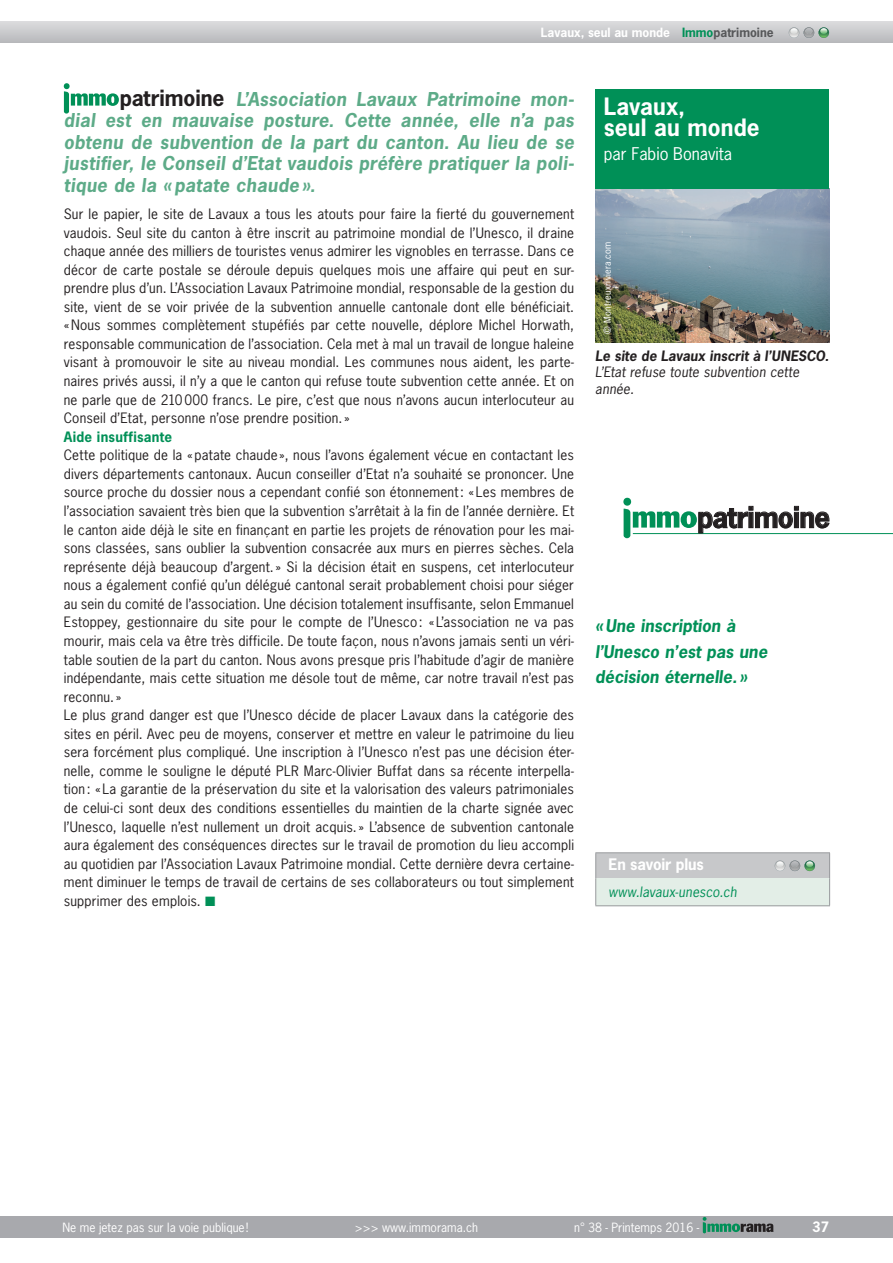
<style>
.page{position:relative;width:893px;height:1263px;background:#fff}
.page>*{position:absolute;margin:0;border:0;box-sizing:border-box;transform-origin:0 0}
.t1{font:700 27.3px "News Gothic Std";letter-spacing:-.02em;color:#231f20}
.t2{font:700 22.5px/21px "News Gothic Std";letter-spacing:.005em;color:#fff}
.t3{font:italic 700 18px/21.6px "News Gothic Std";letter-spacing:.02em;color:#5dab88;text-align:justify}
.t4{font:italic 700 16.5px/25.5px "News Gothic Std";color:#009057}
.t5{font:16.5px "News Gothic Std";color:#fff}
.t6{font:700 15px "News Gothic Std";letter-spacing:-.01em;color:#fff}
.t7{font:13.5px/18.6px "News Gothic Std";letter-spacing:.015em;color:#231f20;text-align:justify}
.t8{font:italic 13.5px/16.5px "News Gothic Std";letter-spacing:.01em;color:#231f20}
.t9{font:italic 700 13.5px "News Gothic Std";color:#231f20}
.t10{font:italic 13.5px "News Gothic Std";letter-spacing:.01em;color:#009057}
.t11{font:700 13.5px "News Gothic Std";letter-spacing:.02em;color:#009057}
.t12{font:700 13.5px "News Gothic Std";color:#fff}
.t13{font:12px "News Gothic Std";color:#fff}
.t14{font:700 12px "News Gothic Std";color:#fff}
.t15{font:9px "News Gothic Std";letter-spacing:.03em;color:#fff}
.s1{color:#009057}
.s2{color:#57585a}
.s3{font-style:normal;font-size:21px;color:#231f20}
</style>
<div class="page">
<div style="left:0;top:1216px;width:893px;height:21px;background:#a8a9ad"></div>
<svg style="left:703px;top:1217px;width:71px;height:16px"></svg>
<div style="left:0;top:21px;width:893px;height:22px;background:linear-gradient(to bottom,#dcdcde,#b9babd)"></div>
<svg style="left:789px;top:27px;width:40px;height:11px"></svg>
<img style="left:595px;top:189px;width:234px;height:153px">
<div style="left:595px;top:89px;width:234px;height:100px;background:#009057"></div>
<hr style="left:633px;top:533px;width:260px;height:1px;background:#009057">
<div style="left:623px;top:498px;width:8px;height:8px;background:#009057;border-radius:50%"></div>
<svg style="left:624px;top:506px;width:205px;height:32px"></svg>
<svg style="left:64px;top:83px;width:55px;height:31px"></svg>
<div style="left:596px;top:853px;width:234px;height:25px;background:#c7c8ca"></div>
<div style="left:596px;top:878px;width:234px;height:28px;background:#e3eee7"></div>
<hr style="left:595px;top:852px;width:235px;height:1px;background:#97999c">
<svg style="left:595px;top:853px;width:1px;height:52px"></svg>
<svg style="left:829px;top:853px;width:1px;height:52px"></svg>
<hr style="left:595px;top:905px;width:235px;height:1px;background:#97999c">
<svg style="left:775px;top:860px;width:40px;height:11px"></svg>
<p class="t14" style="left:541px;top:25px;width:234px">Lavaux, seul au monde <span class="s1">Immo</span><span class="s2">patrimoine</span></p>
<p class="t3" style="left:64px;top:88px;width:512px;text-indent:56px"><span class="s3">patrimoine</span> L’Association Lavaux Patrimoine mon&shy;dial est en mauvaise posture. Cette année, elle n’a pas obtenu de subvention de la part du canton. Au lieu de se justifier, le Conseil d’Etat vaudois préfère pratiquer la poli&shy;tique de la «patate chaude ».</p>
<p class="t7" style="left:64px;top:204px;width:512px">Sur le papier, le site de Lavaux a tous les atouts pour faire la fierté du gouvernement vaudois. Seul site du canton à être inscrit au patrimoine mondial de l’Unesco, il draine chaque année des milliers de touristes venus admirer les vignobles en terrasse. Dans ce décor de carte postale se déroule depuis quelques mois une affaire qui peut en sur&shy;prendre plus d’un. L’Association Lavaux Patrimoine mondial, responsable de la gestion du site, vient de se voir privée de la subvention annuelle cantonale dont elle bénéficiait. «Nous sommes complètement stupéfiés par cette nouvelle, déplore Michel Horwath, responsable communication de l’association. Cela met à mal un travail de longue haleine visant à promouvoir le site au niveau mondial. Les communes nous aident, les parte&shy;naires privés aussi, il n’y a que le canton qui refuse toute subvention cette année. Et on ne parle que de 210000 francs. Le pire, c’est que nous n’avons aucun interlocuteur au Conseil d’Etat, personne n’ose prendre position. »</p>
<p class="t11" style="left:64px;top:428px;width:110px">Aide insuffisante</p>
<p class="t7" style="left:64px;top:446px;width:512px;text-align:left">Cette politique de la «patate chaude», nous l’avons également vécue en contactant les divers départements cantonaux. Aucun conseiller d’Etat n’a souhaité se prononcer. Une source proche du dossier nous a cependant confié son étonnement: «Les membres de l’association savaient très bien que la subvention s’arrêtait à la fin de l’année dernière. Et le canton aide déjà le site en finançant en partie les projets de rénovation pour les mai&shy;sons classées, sans oublier la subvention consacrée aux murs en pierres sèches. Cela représente déjà beaucoup d’argent. » Si la décision était en suspens, cet interlocuteur nous a également confié qu’un délégué cantonal serait probablement choisi pour siéger au sein du comité de l’association. Une décision totalement insuffisante, selon Emmanuel Estoppey, gestionnaire du site pour le compte de l’Unesco: «L’association ne va pas mourir, mais cela va être très difficile. De toute façon, nous n’avons jamais senti un véri&shy;table soutien de la part du canton. Nous avons presque pris l’habitude d’agir de manière indépendante, mais cette situation me désole tout de même, car notre travail n’est pas reconnu. »<br>Le plus grand danger est que l’Unesco décide de placer Lavaux dans la catégorie des sites en péril. Avec peu de moyens, conserver et mettre en valeur le patrimoine du lieu sera forcément plus compliqué. Une inscription à l’Unesco n’est pas une décision éter&shy;nelle, comme le souligne le député PLR Marc-Olivier Buffat dans sa récente interpella&shy;tion: «La garantie de la préservation du site et la valorisation des valeurs patrimoniales de celui-ci sont deux des conditions essentielles du maintien de la charte signée avec l’Unesco, laquelle n’est nullement un droit acquis.» L’absence de subvention cantonale aura également des conséquences directes sur le travail de promotion du lieu accompli au quotidien par l’Association Lavaux Patrimoine mondial. Cette dernière devra certaine&shy;ment diminuer le temps de travail de certains de ses collaborateurs ou tout simplement supprimer des emplois. <span class="s1">■</span></p>
<h2 class="t2" style="left:604px;top:96px;width:157px">Lavaux,<br>seul au monde</h2>
<p class="t5" style="left:604px;top:143px;width:130px">par Fabio Bonavita</p>
<p class="t15" style="left:602px;top:333px;width:93px;rotate:-90deg">© Montreuxriviera.com</p>
<p class="t9" style="left:595px;top:347px;width:235px">Le site de Lavaux inscrit à l’UNESCO.</p>
<p class="t8" style="left:595px;top:364px;width:205px">L’Etat refuse toute subvention cette année.</p>
<h1 class="t1" style="left:697px;top:499px;width:134px">patrimoine</h1>
<p class="t4" style="left:595px;top:613px;width:174px">«Une inscription à l’Unesco n’est pas une décision éternelle. »</p>
<p class="t6" style="left:608px;top:855px;width:97px">En savoir plus</p>
<p class="t10" style="left:608px;top:883px;width:130px">www.lavaux-unesco.ch</p>
<p class="t13" style="left:63px;top:1219px;width:187px">Ne me jetez pas sur la voie publique!</p>
<p class="t13" style="left:355px;top:1219px;width:125px">&gt;&gt;&gt; www.immorama.ch</p>
<p class="t13" style="left:574px;top:1219px;width:127px">n° 38 - Printemps 2016 -</p>
<p class="t12" style="left:812px;top:1218px;width:18px">37</p>
</div>
